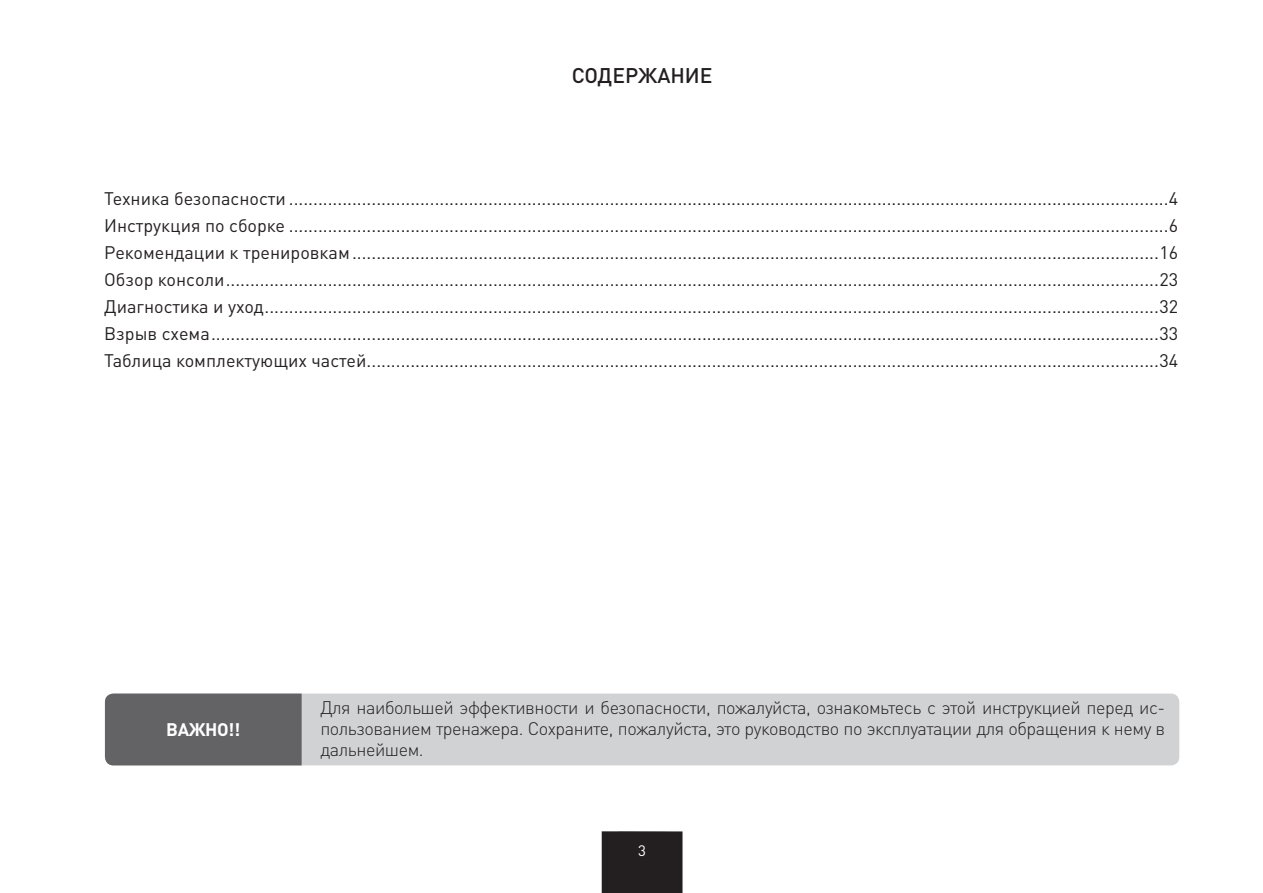
<style>
.page{position:relative;width:1263px;height:893px;background:#fff}
.page>*{position:absolute;margin:0;border:0;box-sizing:border-box;transform-origin:0 0}
.t1{font:500 21px "DIN Pro";color:#231f20}
.t2{font:18px "DIN Pro";color:#231f20}
.t3{font:300 18px/21px "DIN Pro";letter-spacing:-.025em;color:#231f20;text-align:justify}
.t4{font:700 18px "DIN Pro";letter-spacing:-.025em;color:#fff}
.t5{font:15px "DIN Pro";color:#fff}
</style>
<div class="page">
<div style="left:602px;top:831px;width:80px;height:62px;background:#231f20"></div>
<div style="left:105px;top:694px;width:1074px;height:71px;background:#d1d2d4;border-radius:9px"></div>
<div style="left:105px;top:694px;width:197px;height:71px;background:#636366"></div>
<p class="t1" style="left:572px;top:61px;width:142px">СОДЕРЖАНИЕ</p>
<p class="t2" style="left:104px;top:186px;width:1076px">Техника безопасности .....................................................................................................................................................................................4</p>
<p class="t2" style="left:104px;top:213px;width:1076px">Инструкция по сборке .....................................................................................................................................................................................6</p>
<p class="t2" style="left:104px;top:240px;width:1076px">Рекомендации к тренировкам......................................................................................................................................................................16</p>
<p class="t2" style="left:104px;top:267px;width:1076px">Обзор консоли................................................................................................................................................................................................23</p>
<p class="t2" style="left:104px;top:294px;width:1076px">Диагностика и уход........................................................................................................................................................................................32</p>
<p class="t2" style="left:104px;top:321px;width:1076px">Взрыв схема...................................................................................................................................................................................................33</p>
<p class="t2" style="left:104px;top:348px;width:1076px">Таблица комплектующих частей...................................................................................................................................................................34</p>
<p class="t4" style="left:166px;top:718px;width:75px">ВАЖНО!!</p>
<p class="t3" style="left:320px;top:696px;width:846px">Для наибольшей эффективности и безопасности, пожалуйста, ознакомьтесь с этой инструкцией перед ис&shy;пользованием тренажера. Сохраните, пожалуйста, это руководство по эксплуатации для обращения к нему в дальнейшем.</p>
<p class="t5" style="left:638px;top:840px;width:9px">3</p>
</div>
